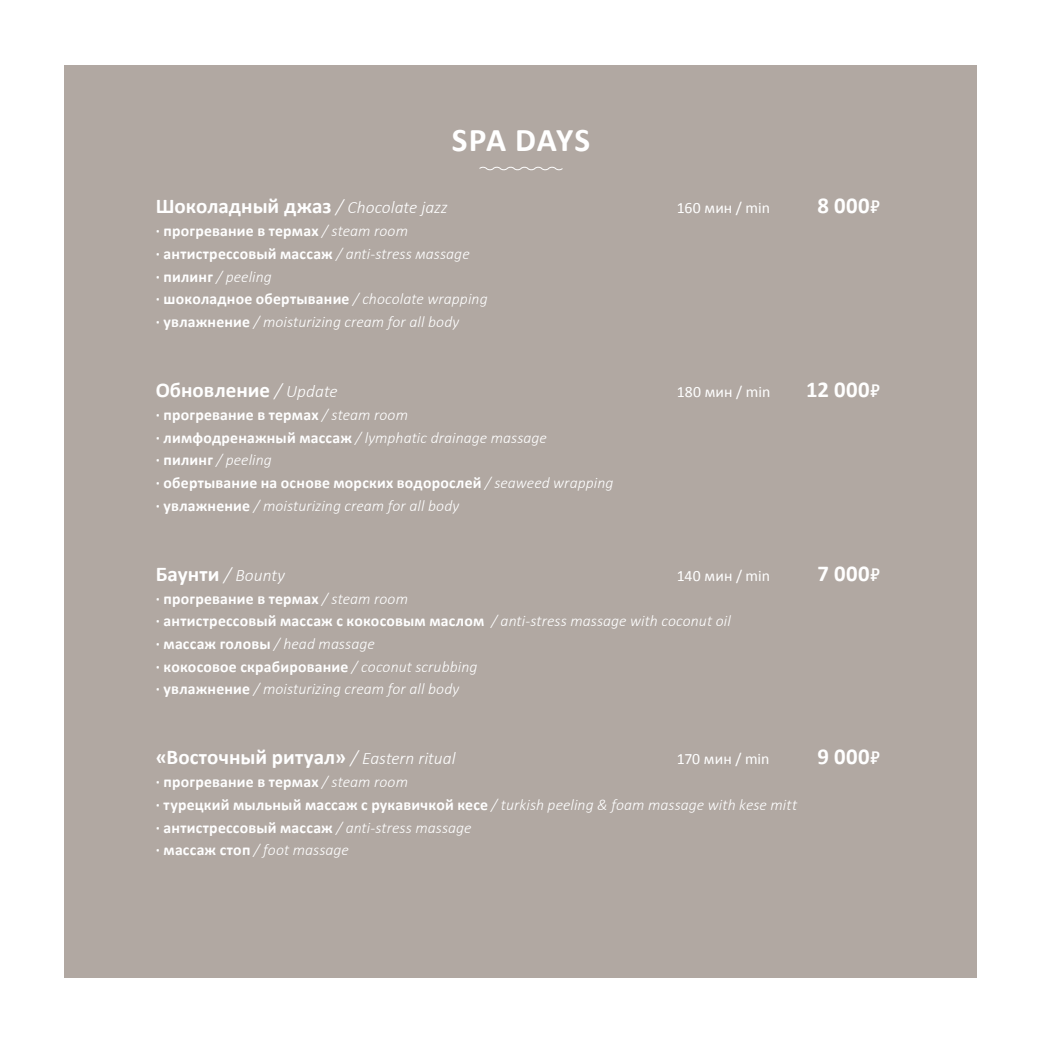
<style>
.page{position:relative;width:1042px;height:1042px;background:#fff}
.page>*{position:absolute;margin:0;border:0;box-sizing:border-box;transform-origin:0 0}
.t1{font:700 33.25px "Calibri";letter-spacing:.02em;color:#fff}
.t2{font:700 22.75px "Calibri";letter-spacing:.02em;color:#fff}
.t3{font:700 21px "Calibri";color:#fff}
.t4{font:700 15.75px/22.8px "Calibri";letter-spacing:.015em;color:#fff}
.t5{font:italic 300 15.75px/22.8px "Calibri";letter-spacing:.005em;color:#fff}
.t6{font:15.75px "Calibri";letter-spacing:.005em;color:#fff}
.s1{font-weight:300;font-style:italic;font-size:19.25px}
.s2{font-weight:300;font-style:italic;font-size:17.5px}
.s3{font-family:"PT Rouble Sans";font-weight:400;font-size:19.25px}
.s4{font-weight:700;font-style:normal}
.s5{font-weight:300;font-style:italic}
</style>
<div class="page">
<div style="left:64px;top:64px;width:913px;height:913px;background:#b1a8a2"></div>
<svg style="left:479px;top:166px;width:84px;height:5px"></svg>
<h1 class="t1" style="left:452px;top:119px;width:140px">SPA DAYS</h1>
<h3 class="t3" style="left:156px;top:193px;width:294px">Шоколадный джаз <span class="s1">/</span> <span class="s2">Chocolate jazz</span></h3>
<p class="t6" style="left:677px;top:198px;width:95px">160 мин / min</p>
<h2 class="t2" style="left:817px;top:191px;width:64px">8 000<span class="s3">7</span></h2>
<p class="t5" style="left:156px;top:219px;width:333px"><span class="s4">· прогревание в термах</span> / steam room<br><span class="s4">· антистрессовый массаж</span> / аnti-stress мassage<br><span class="s4">· пилинг</span> / peeling<br><span class="s4">· шоколадное обертывание</span> / сhocolate wrapping <span class="s4">· увлажнение</span> / moisturizing cream for all body</p>
<h3 class="t3" style="left:156px;top:377px;width:183px">Обновление <span class="s1">/</span> <span class="s2">Update</span></h3>
<p class="t6" style="left:677px;top:382px;width:95px">180 мин / min</p>
<h2 class="t2" style="left:806px;top:375px;width:76px">12 000<span class="s3">7</span></h2>
<p class="t4" style="left:156px;top:403px;width:459px">· прогревание в термах <span class="s5">/ steam room<br></span>· лимфодренажный массаж <span class="s5">/ lymphatic drainage massage<br></span>· пилинг <span class="s5">/ peeling<br></span>· обертывание на основе морских водорослей <span class="s5">/ seaweed wrapping </span>· увлажнение <span class="s5">/ moisturizing cream for all body</span></p>
<h3 class="t3" style="left:156px;top:560px;width:131px">Баунти <span class="s1">/</span> <span class="s2">Bounty</span></h3>
<p class="t6" style="left:677px;top:565px;width:95px">140 мин / min</p>
<h2 class="t2" style="left:817px;top:559px;width:64px">7 000<span class="s3">7</span></h2>
<p class="t4" style="left:156px;top:587px;width:576px">· прогревание в термах <span class="s5">/ steam room<br></span>· антистрессовый массаж с кокосовым маслом <span class="s5">/ anti-stress massage with coconut oil </span>· массаж головы <span class="s5">/ head massage<br></span>· кокосовое скрабирование <span class="s5">/ coconut scrubbing<br></span>· увлажнение <span class="s5">/ moisturizing cream for all body</span></p>
<h3 class="t3" style="left:156px;top:744px;width:301px">«Восточный ритуал» <span class="s1">/</span> <span class="s2">Eastern ritual</span></h3>
<p class="t6" style="left:677px;top:749px;width:94px">170 мин / min</p>
<h2 class="t2" style="left:817px;top:742px;width:64px">9 000<span class="s3">7</span></h2>
<p class="t4" style="left:156px;top:770px;width:643px">· прогревание в термах <span class="s5">/ steam room<br></span>· турецкий мыльный массаж с рукавичкой кесе <span class="s5">/ turkish peeling &amp; foam massage with kese mitt </span>· антистрессовый массаж <span class="s5">/ anti-stress massage<br></span>· массаж стоп <span class="s5">/ foot massage</span></p>
</div>
